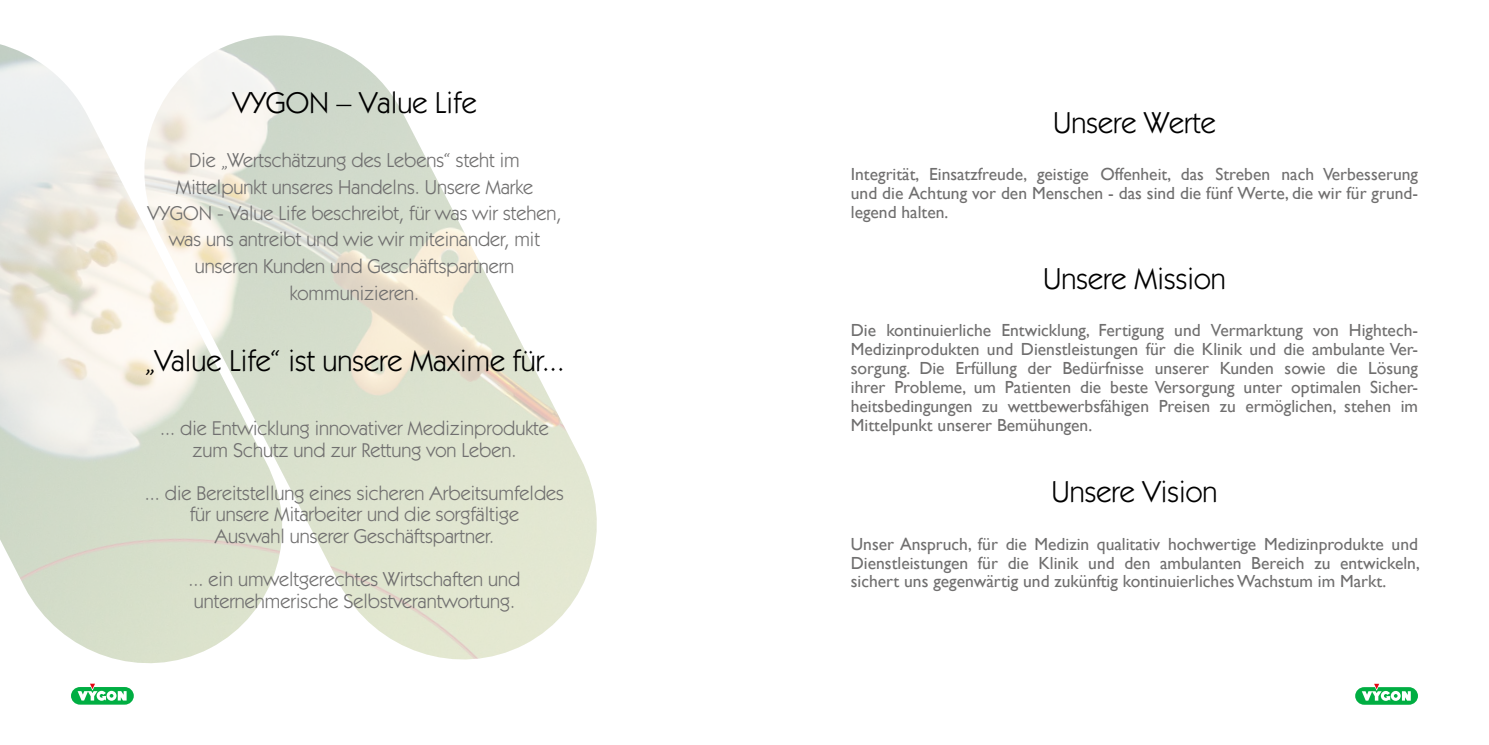
<style>
.page{position:relative;width:1489px;height:745px;background:#fff}
.page>*{position:absolute;margin:0;border:0;box-sizing:border-box;transform-origin:0 0}
.t1{font:30px "ITC Kabel Std";color:#000}
.t2{font:20px/26.4px "ITC Kabel Std";color:#706f6f;text-align:center}
.t3{font:17.5px/18.9px "Gill Alt One";color:#706f6f;text-align:justify}
</style>
<div class="page">
<svg style="left:1354px;top:686px;width:63px;height:18px"></svg>
<svg style="left:1361px;top:683px;width:49px;height:17px"></svg>
<img style="left:248px;top:35px;width:349px;height:625px">
<img style="left:0;top:44px;width:283px;height:619px">
<svg style="left:71px;top:686px;width:63px;height:18px"></svg>
<svg style="left:78px;top:683px;width:49px;height:17px"></svg>
<h1 class="t1" style="left:232px;top:85px;width:246px">VYGON – Value Life</h1>
<p class="t2" style="left:147px;top:147px;width:415px">Die „Wertschätzung des Lebens“ steht im Mittelpunkt unseres Handelns. Unsere Marke VYGON - Value Life beschreibt, für was wir stehen, was uns antreibt und wie wir miteinander, mit unseren Kunden und Geschäftspartnern kommunizieren.</p>
<h1 class="t1" style="left:144px;top:343px;width:421px">„Value Life“ ist unsere Maxime für...</h1>
<p class="t2" style="left:160px;top:417px;width:390px;line-height:21.6px">... die Entwicklung innovativer Medizinprodukte zum Schutz und zur Rettung von Leben.</p>
<p class="t2" style="left:145px;top:482px;width:420px;line-height:21.6px">... die Bereitstellung eines sicheren Arbeitsumfeldes für unsere Mitarbeiter und die sorgfältige<br>Auswahl unserer Geschäftspartner.</p>
<p class="t2" style="left:188px;top:568px;width:333px;line-height:21.6px;text-align:left">... ein umweltgerechtes Wirtschaften und unternehmerische Selbstverantwortung.</p>
<h1 class="t1" style="left:1053px;top:105px;width:164px">Unsere Werte</h1>
<p class="t3" style="left:850px;top:164px;width:568px">Integrität, Einsatzfreude, geistige Offenheit, das Streben nach Verbesserung und die Achtung vor den Menschen - das sind die fünf Werte, die wir für grund&shy;legend halten.</p>
<h1 class="t1" style="left:1043px;top:261px;width:184px">Unsere Mission</h1>
<p class="t3" style="left:850px;top:321px;width:568px">Die kontinuierliche Entwicklung, Fertigung und Vermarktung von Hightech-Medizinprodukten und Dienstleistungen für die Klinik und die ambulante Ver&shy;sorgung. Die Erfüllung der Bedürfnisse unserer Kunden sowie die Lösung ihrer Probleme, um Patienten die beste Versorgung unter optimalen Sicher&shy;heitsbedingungen zu wettbewerbsfähigen Preisen zu ermöglichen, stehen im Mittelpunkt unserer Bemühungen.</p>
<h1 class="t1" style="left:1051px;top:474px;width:167px">Unsere Vision</h1>
<p class="t3" style="left:850px;top:534px;width:570px">Unser Anspruch, für die Medizin qualitativ hochwertige Medizinprodukte und Dienstleistungen für die Klinik und den ambulanten Bereich zu entwickeln, sichert uns gegenwärtig und zukünftig kontinuierliches Wachstum im Markt.</p>
</div>
